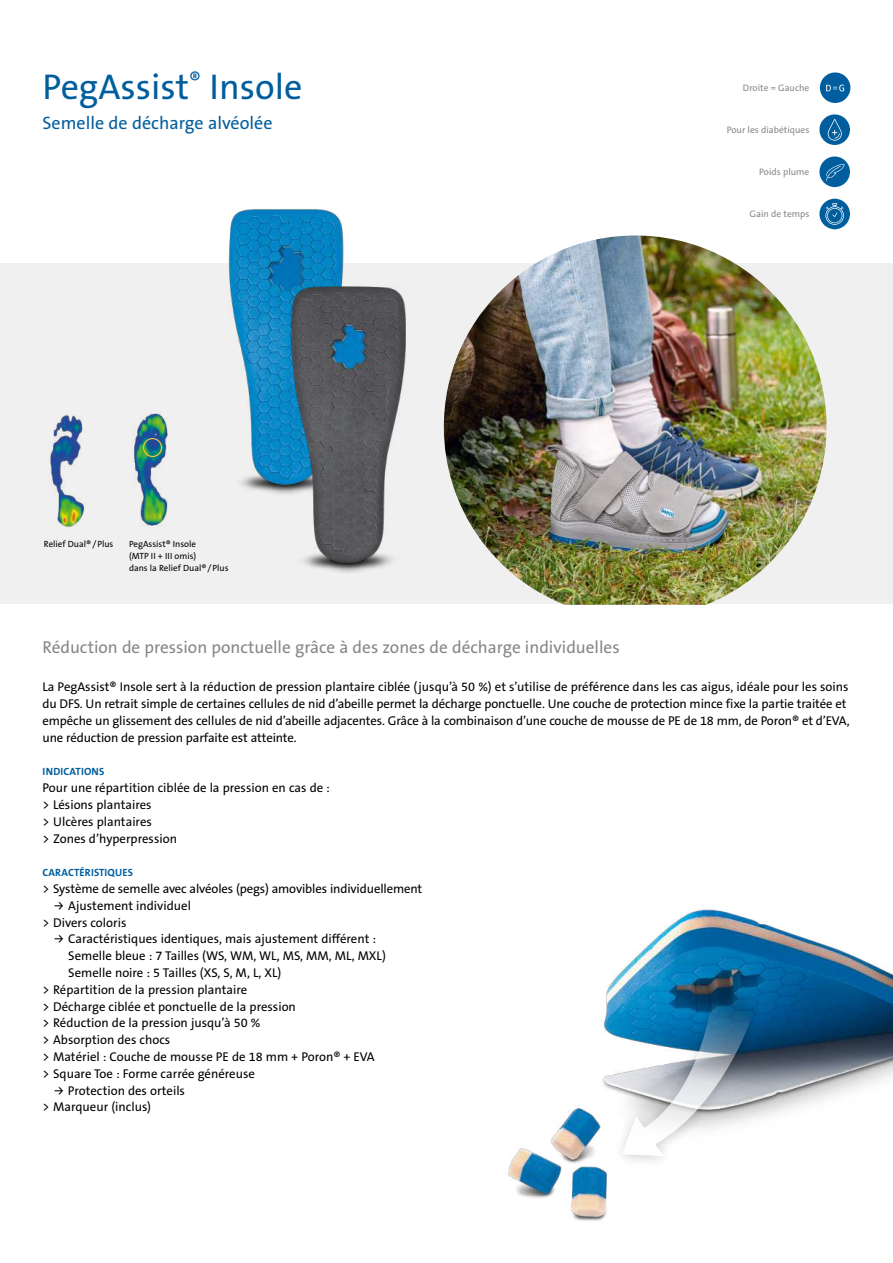
<style>
.page{position:relative;width:893px;height:1263px;background:#fff}
.page>*{position:absolute;margin:0;border:0;box-sizing:border-box;transform-origin:0 0}
.t1{font:36px "The Sans B Plus W5 Plain";color:#005e9e}
.t2{font:18px "The Sans B Plus W5 Plain";color:#005e9e}
.t3{font:17.25px "The Sans B Plus W5 Plain";color:#878786}
.t4{font:12.75px/16.8px "The Sans B Plus W5 Plain";color:#000}
.t5{font:700 10.5px "The Sans B Plus W7";letter-spacing:.015em;color:#005e9e}
.t6{font:9.45px "The Sans B Plus W5 Plain";color:#878786}
.t7{font:9px/12px "The Sans B Plus W5 Plain";color:#000}
.s1{font-family:"Fira Sans Condensed"}
</style>
<div class="page">
<div style="left:0;top:264px;width:893px;height:340px;background:#f0f0f0"></div>
<img style="left:50px;top:415px;width:35px;height:112px">
<img style="left:133px;top:413px;width:35px;height:113px">
<img style="left:444px;top:235px;width:382px;height:370px">
<img style="left:646px;top:909px;width:247px;height:195px">
<img style="left:508px;top:1148px;width:99px;height:73px">
<div style="left:214px;top:194px;width:144px;height:305px;background:#fff;opacity:.1"></div>
<img style="left:268px;top:280px;width:138px;height:293px">
<div style="left:143px;top:438px;width:19px;height:19px;border:1px solid #f1c241;border-radius:50%"></div>
<svg style="left:820px;top:72px;width:30px;height:31px"></svg>
<div style="left:820px;top:72px;width:30px;height:31px;background:#005e9e;border-radius:50%"></div>
<svg style="left:826px;top:85px;width:18px;height:6px"></svg>
<div style="left:819px;top:114px;width:31px;height:31px;background:#005e9e;border-radius:50%"></div>
<svg style="left:827px;top:119px;width:15px;height:22px"></svg>
<div style="left:819px;top:156px;width:31px;height:31px;background:#005e9e;border-radius:50%"></div>
<svg style="left:826px;top:164px;width:18px;height:17px"></svg>
<svg style="left:819px;top:199px;width:31px;height:30px"></svg>
<div style="left:819px;top:199px;width:31px;height:30px;background:#005e9e;border-radius:50%"></div>
<svg style="left:825px;top:203px;width:19px;height:22px"></svg>
<svg style="left:549px;top:947px;width:260px;height:243px"></svg>
<svg style="left:622px;top:966px;width:132px;height:190px"></svg>
<h1 class="t1" style="left:43px;top:64px;width:261px">PegAssist<sup>®</sup> Insole</h1>
<h2 class="t2" style="left:43px;top:111px;width:232px">Semelle de décharge alvéolée</h2>
<p class="t7" style="left:44px;top:538px;width:71px">Relief Dual®/Plus</p>
<p class="t7" style="left:129px;top:538px;width:101px">PegAssist® Insole<br>(MTP II + III omis)<br>dans la Relief Dual®/Plus</p>
<p class="t6" style="left:743px;top:82px;width:68px">Droite = Gauche</p>
<p class="t6" style="left:727px;top:124px;width:84px">Pour les diabétiques</p>
<p class="t6" style="left:759px;top:166px;width:52px">Poids plume</p>
<p class="t6" style="left:750px;top:208px;width:61px">Gain de temps</p>
<h3 class="t3" style="left:43px;top:636px;width:579px">Réduction de pression ponctuelle grâce à des zones de décharge individuelles</h3>
<p class="t4" style="left:43px;top:679px;width:809px">La PegAssist® Insole sert à la réduction de pression plantaire ciblée (jusqu’à 50 %) et s’utilise de préférence dans les cas aigus, idéale pour les soins du DFS. Un retrait simple de certaines cellules de nid d’abeille permet la décharge ponctuelle. Une couche de protection mince fixe la partie traitée et empêche un glissement des cellules de nid d’abeille adjacentes. Grâce à la combinaison d’une couche de mousse de PE de 18 mm, de Poron® et d’EVA, une réduction de pression parfaite est atteinte.</p>
<p class="t5" style="left:43px;top:765px;width:63px">INDICATIONS</p>
<p class="t4" style="left:43px;top:779px;width:289px">Pour une répartition ciblée de la pression en cas de : &gt; Lésions plantaires<br>&gt; Ulcères plantaires<br>&gt; Zones d’hyperpression</p>
<p class="t5" style="left:43px;top:866px;width:92px">CARACTÉRISTIQUES</p>
<p class="t4" style="left:43px;top:880px;width:381px">&gt; Système de semelle avec alvéoles (pegs) amovibles individuellement</p>
<p class="t4" style="left:43px;top:897px;width:150px;text-indent:11px"><span class="s1">→</span> Ajustement individuel &gt; Divers coloris</p>
<p class="t4" style="left:53px;top:931px;width:324px"><span class="s1">→</span> Caractéristiques identiques, mais ajustement différent :</p>
<p class="t4" style="left:68px;top:947px;width:319px">Semelle bleue : 7 Tailles (WS, WM, WL, MS, MM, ML, MXL)</p>
<p class="t4" style="left:68px;top:964px;width:214px">Semelle noire : 5 Tailles (XS, S, M, L, XL)</p>
<p class="t4" style="left:43px;top:981px;width:206px">&gt; Répartition de la pression plantaire</p>
<p class="t4" style="left:43px;top:998px;width:255px">&gt; Décharge ciblée et ponctuelle de la pression</p>
<p class="t4" style="left:43px;top:1015px;width:219px">&gt; Réduction de la pression jusqu’à 50 %</p>
<p class="t4" style="left:43px;top:1031px;width:129px">&gt; Absorption des chocs</p>
<p class="t4" style="left:43px;top:1048px;width:334px">&gt; Matériel : Couche de mousse PE de 18 mm + Poron® + EVA</p>
<p class="t4" style="left:43px;top:1065px;width:214px">&gt; Square Toe : Forme carrée généreuse</p>
<p class="t4" style="left:43px;top:1082px;width:144px;text-indent:11px"><span class="s1">→</span> Protection des orteils &gt; Marqueur (inclus)</p>
</div>
